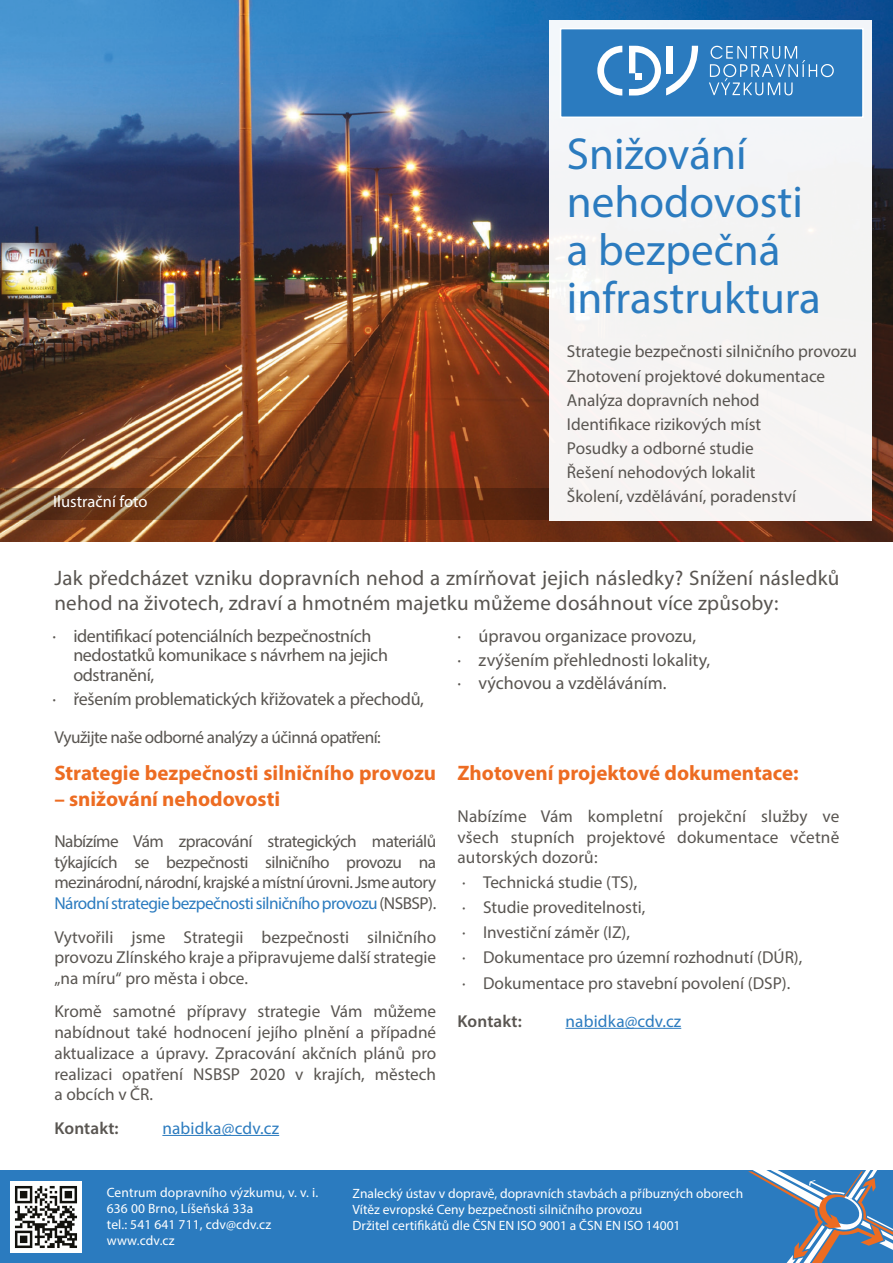
<style>
.page{position:relative;width:893px;height:1263px;background:#fff}
.page>*{position:absolute;margin:0;border:0;box-sizing:border-box;transform-origin:0 0}
.t1{font:45px/48px "Myriad Pro";color:#2b7bbf}
.t2{font:21px/25.2px "Myriad Pro";letter-spacing:.01em;color:#595551}
.nadpis{font:700 21px "Myriad Pro";color:#ed6c22}
.odrážka{font:18px/19.5px "Myriad Pro";letter-spacing:-.015em;color:#595551}
.odrážka-2{font:17.25px/20.7px "Myriad Pro";color:#595551;text-align:justify}
.odrážka-3{font:17.25px "Myriad Pro";letter-spacing:-.03em;color:#595551}
.t3{font:17.25px "Myriad Pro";letter-spacing:.01em;color:#2b7bbf}
.t4{font:600 17.25px "Myriad Pro";letter-spacing:.01em;color:#595551}
.t5{font:16.5px "Myriad Pro";color:#fff}
.t6{font:13.5px "Myriad Pro";color:#fff}
.s1{color:#2b7bbf}
</style>
<div class="page">
<div style="left:0;top:1171px;width:893px;height:92px;background:#2b7bbf"></div>
<img style="left:10px;top:1181px;width:72px;height:72px">
<svg style="left:615px;top:1170px;width:278px;height:93px"></svg>
<img style="left:0;top:0;width:893px;height:542px">
<svg style="left:0;top:488px;width:549px;height:32px;background:#663218"></svg>
<div style="left:549px;top:20px;width:323px;height:500px;background:#f4f4f3"></div>
<div style="left:560px;top:28px;width:304px;height:90px;background:#2b7bbf;border:2px solid #fff"></div>
<svg style="left:709px;top:46px;width:125px;height:49px"></svg>
<svg style="left:629px;top:46px;width:69px;height:49px"></svg>
<svg style="left:597px;top:46px;width:25px;height:49px"></svg>
<div style="left:635px;top:73px;width:7px;height:7px;background:#fff"></div>
<hr style="left:162px;top:1135px;width:117px;height:1px;background:#2b7bbf">
<hr style="left:565px;top:1028px;width:60px;height:1px;background:#2b7bbf">
<hr style="left:625px;top:1028px;width:56px;height:1px;background:#2b7bbf">
<p class="t5" style="left:53px;top:491px;width:96px">Ilustrační foto</p>
<p class="t1" style="left:567px;top:129px;width:256px">Snižování nehodovosti a bezpečná infrastruktura</p>
<p class="odrážka-2" style="left:567px;top:340px;width:292px">Strategie bezpečnosti silničního provozu</p>
<p class="odrážka-2" style="left:567px;top:366px;width:260px">Zhotovení projektové dokumentace</p>
<p class="odrážka-2" style="left:567px;top:390px;width:194px">Analýza dopravních nehod</p>
<p class="odrážka-2" style="left:567px;top:414px;width:196px">Identifikace rizikových míst</p>
<p class="odrážka-2" style="left:567px;top:438px;width:188px">Posudky a odborné studie</p>
<p class="odrážka-2" style="left:567px;top:462px;width:190px">Řešení nehodových lokalit</p>
<p class="odrážka-2" style="left:567px;top:486px;width:231px">Školení, vzdělávání, poradenství</p>
<p class="t2" style="left:54px;top:565px;width:786px">Jak předcházet vzniku dopravních nehod a zmírňovat jejich následky? Snížení následků nehod na životech, zdraví a hmotném majetku můžeme dosáhnout více způsoby:</p>
<p class="odrážka" style="left:73px;top:626px;width:316px;text-indent:-21px">· identifikací potenciálních bezpečnostních nedostatků komunikace s návrhem na jejich odstranění,</p>
<p class="odrážka" style="left:52px;top:688px;width:373px">· řešením problematických křižovatek a přechodů,</p>
<p class="odrážka-3" style="left:54px;top:726px;width:328px">Využijte naše odborné analýzy a účinná opatření:</p>
<p class="nadpis" style="left:54px;top:760px;width:383px">Strategie bezpečnosti silničního provozu</p>
<p class="nadpis" style="left:54px;top:785px;width:227px">– snižování nehodovosti</p>
<p class="odrážka-2" style="left:54px;top:830px;width:383px">Nabízíme Vám zpracování strategických materiálů týkajících se bezpečnosti silničního provozu na mezinárodní, národní, krajské a místní úrovni. Jsme autory <span class="s1">Národní strategie bezpečnosti silničního provozu</span> (NSBSP).</p>
<p class="odrážka-2" style="left:54px;top:926px;width:383px">Vytvořili jsme Strategii bezpečnosti silničního provozu Zlínského kraje a připravujeme další strategie „na míru“ pro města i obce.</p>
<p class="odrážka-2" style="left:54px;top:1001px;width:383px">Kromě samotné přípravy strategie Vám můžeme nabídnout také hodnocení jejího plnění a případné aktualizace a úpravy. Zpracování akčních plánů pro realizaci opatření NSBSP 2020 v krajích, městech a obcích v ČR.</p>
<p class="t4" style="left:54px;top:1117px;width:66px">Kontakt:</p>
<p class="t3" style="left:162px;top:1117px;width:118px">nabidka@cdv.cz</p>
<p class="odrážka" style="left:458px;top:626px;width:240px">· úpravou organizace provozu,</p>
<p class="odrážka" style="left:458px;top:649px;width:254px">· zvýšením přehlednosti lokality,</p>
<p class="odrážka" style="left:458px;top:673px;width:210px">· výchovou a vzděláváním.</p>
<p class="nadpis" style="left:457px;top:760px;width:343px">Zhotovení projektové dokumentace:</p>
<p class="odrážka-2" style="left:457px;top:805px;width:383px">Nabízíme Vám kompletní projekční služby ve všech stupních projektové dokumentace včetně autorských dozorů:</p>
<p class="odrážka-2" style="left:462px;top:872px;width:177px">· Technická studie (TS),</p>
<p class="odrážka-2" style="left:462px;top:897px;width:185px">· Studie proveditelnosti,</p>
<p class="odrážka-2" style="left:462px;top:922px;width:170px">· Investiční záměr (IZ),</p>
<p class="odrážka-2" style="left:462px;top:947px;width:342px">· Dokumentace pro územní rozhodnutí (DÚR),</p>
<p class="odrážka-2" style="left:462px;top:972px;width:330px">· Dokumentace pro stavební povolení (DSP).</p>
<p class="t4" style="left:457px;top:1010px;width:66px">Kontakt:</p>
<p class="t3" style="left:565px;top:1010px;width:117px">nabidka@cdv.cz</p>
<p class="t6" style="left:107px;top:1184px;width:213px">Centrum dopravního výzkumu, v. v. i.</p>
<p class="t6" style="left:107px;top:1200px;width:148px">636 00 Brno, Líšeňská 33a</p>
<p class="t6" style="left:107px;top:1216px;width:166px">tel.: 541 641 711, cdv@cdv.cz</p>
<p class="t6" style="left:107px;top:1232px;width:69px">www.cdv.cz</p>
<p class="t6" style="left:353px;top:1185px;width:392px">Znalecký ústav v dopravě, dopravních stavbách a příbuzných oborech</p>
<p class="t6" style="left:353px;top:1201px;width:291px">Vítěz evropské Ceny bezpečnosti silničního provozu</p>
<p class="t6" style="left:353px;top:1217px;width:329px">Držitel certifikátů dle ČSN EN ISO 9001 a ČSN EN ISO 14001</p>
</div>
